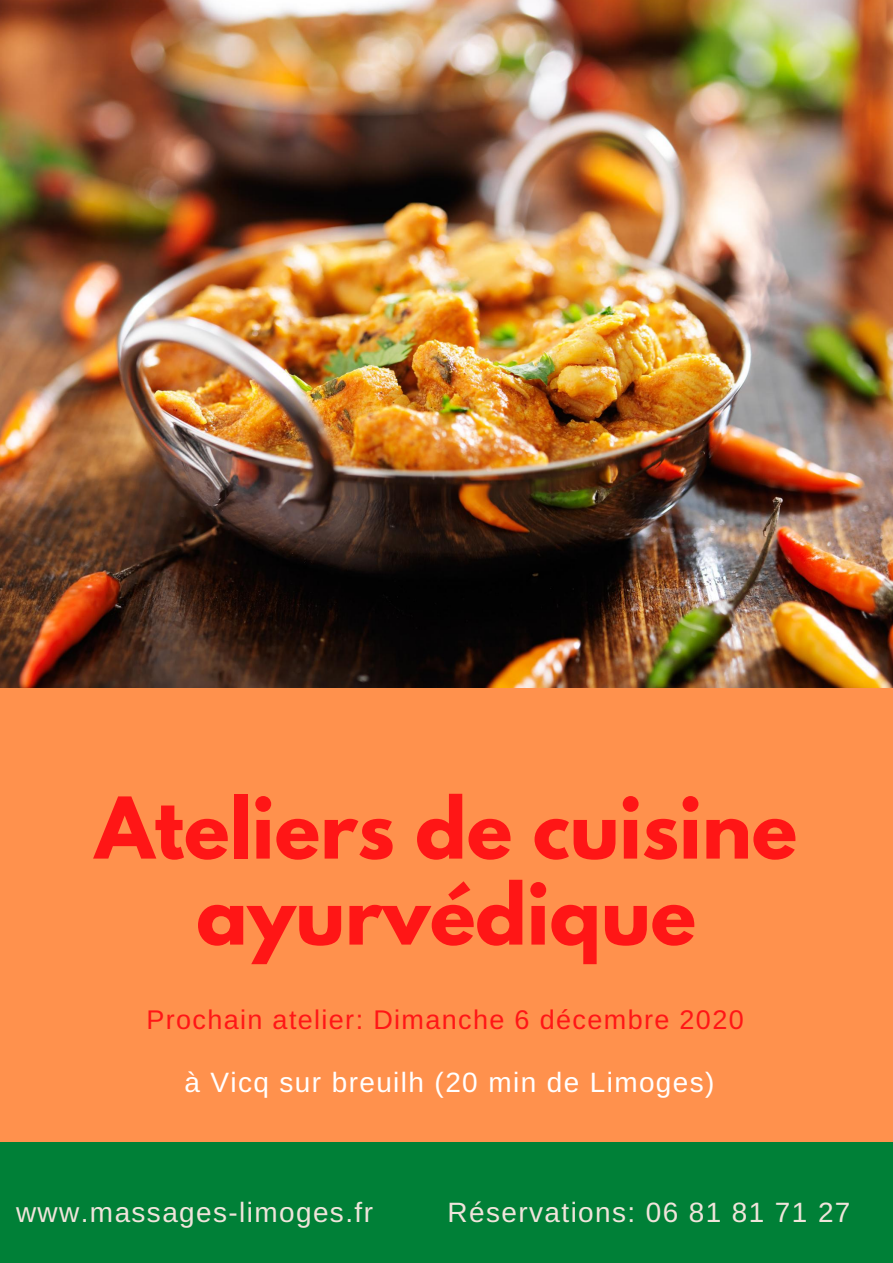
<style>
.page{position:relative;width:893px;height:1263px;background:#ff914d}
.page>*{position:absolute;margin:0;border:0;box-sizing:border-box;transform-origin:0 0}
.t1{font:700 75.38px/85.9px "League Spartan";color:#ff1616;text-align:center}
.t2{font:27.97px "Arimo";letter-spacing:.05em;color:#f0e4db}
.t3{font:27.97px "Arimo";letter-spacing:.05em;color:#fff}
.t4{font:27px "Arimo";letter-spacing:.05em;color:#ff1616}
</style>
<div class="page">
<div style="left:0;top:1142px;width:893px;height:121px;background:#008037"></div>
<img style="left:0;top:0;width:893px;height:687px">
<h1 class="t1" style="left:95px;top:795px;width:703px">Ateliers de cuisine ayurvédique</h1>
<p class="t4" style="left:146px;top:1005px;width:599px">Prochain atelier: Dimanche 6 décembre 2020</p>
<p class="t3" style="left:184px;top:1067px;width:531px">à Vicq sur breuilh (20 min de Limoges)</p>
<p class="t2" style="left:16px;top:1196px;width:358px">www.massages-limoges.fr</p>
<p class="t2" style="left:447px;top:1196px;width:404px">Réservations: 06 81 81 71 27</p>
</div>
